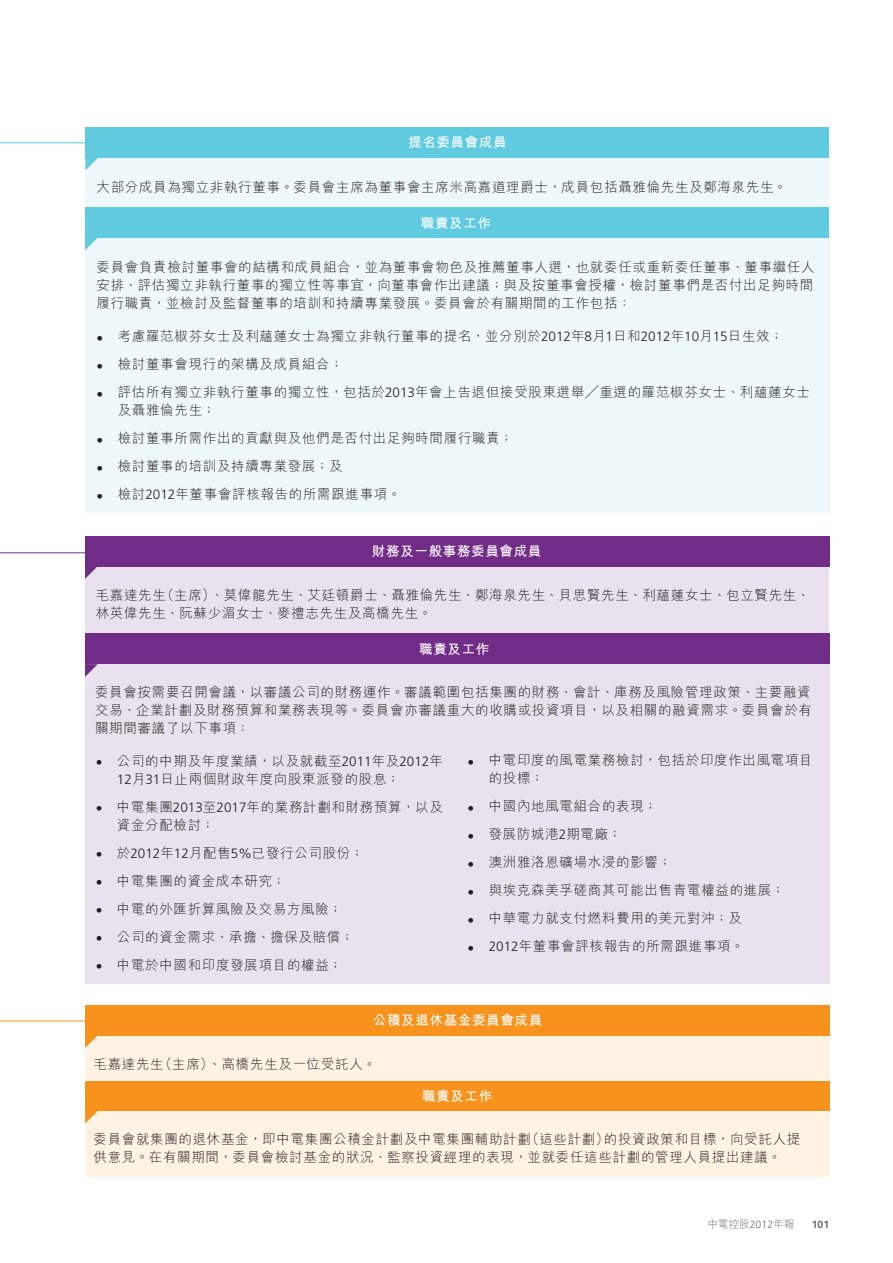
<style>
.page{position:relative;width:893px;height:1263px;background:#fff}
.page>*{position:absolute;margin:0;border:0;box-sizing:border-box;transform-origin:0 0}
.t1{font:300 13.5px/18px "M Hei HK";letter-spacing:.05em;color:#231f20}
.t2{font:700 13.5px "M Hei HK";letter-spacing:.05em;color:#fff}
.t3{font:300 10.5px "M Hei HK";color:#6c6d70}
.t4{font:700 10.5px "Frutiger LT Std";color:#6c6d70}
.s1{font-family:"Frutiger LT Std"}
</style>
<div class="page">
<div style="left:85px;top:642px;width:744px;height:341px;background:#e9e1ed"></div>
<div style="left:85px;top:549px;width:744px;height:84px;background:#e9e1ed"></div>
<div style="left:85px;top:215px;width:744px;height:298px;background:#eef8fb"></div>
<div style="left:85px;top:137px;width:744px;height:70px;background:#eef8fb"></div>
<div style="left:85px;top:128px;width:744px;height:30px;background:#60cae1"></div>
<div style="left:85px;top:207px;width:744px;height:31px;background:#60cae1"></div>
<div style="left:85px;top:1014px;width:744px;height:69px;background:#fef2e3"></div>
<div style="left:85px;top:1105px;width:744px;height:71px;background:#fef2e3"></div>
<svg style="left:0;top:142px;width:98px;height:108px"></svg>
<div style="left:85px;top:536px;width:744px;height:30px;background:#702c86"></div>
<svg style="left:85px;top:566px;width:13px;height:13px"></svg>
<div style="left:85px;top:634px;width:744px;height:30px;background:#702c86"></div>
<svg style="left:85px;top:664px;width:13px;height:13px"></svg>
<div style="left:85px;top:1005px;width:745px;height:31px;background:#f7931d"></div>
<svg style="left:85px;top:1036px;width:12px;height:12px"></svg>
<div style="left:85px;top:1081px;width:745px;height:30px;background:#f7931d"></div>
<svg style="left:85px;top:1111px;width:13px;height:12px"></svg>
<svg style="left:0;top:983px;width:87px;height:39px"></svg>
<svg style="left:0;top:552px;width:85px;height:2px"></svg>
<p class="t2" style="left:408px;top:133px;width:100px">提名委員會成員</p>
<p class="t1" style="left:97px;top:177px;width:692px">大部分成員為獨立非執行董事。委員會主席為董事會主席米高嘉道理爵士，成員包括聶雅倫先生及鄭海泉先生。</p>
<p class="t2" style="left:421px;top:213px;width:72px">職責及工作</p>
<p class="t1" style="left:97px;top:258px;width:720px;text-align:justify">委員會負責檢討董事會的結構和成員組合，並為董事會物色及推薦董事人選，也就委任或重新委任董事、董事繼任人安排、評估獨立非執行董事的獨立性等事宜，向董事會作出建議；與及按董事會授權，檢討董事們是否付出足夠時間履行職責，並檢討及監督董事的培訓和持續專業發展。委員會於有關期間的工作包括：</p>
<p class="t1" style="left:97px;top:327px;width:688px"><span class="s1">•</span> 考慮羅范椒芬女士及利蘊蓮女士為獨立非執行董事的提名，並分別於<span class="s1">2012</span>年<span class="s1">8</span>月<span class="s1">1</span>日和<span class="s1">2012</span>年<span class="s1">10</span>月<span class="s1">15</span>日生效；</p>
<p class="t1" style="left:97px;top:355px;width:248px"><span class="s1">•</span> 檢討董事會現行的架構及成員組合；</p>
<p class="t1" style="left:118px;top:383px;width:694px;text-indent:-21px"><span class="s1">•</span> 評估所有獨立非執行董事的獨立性，包括於<span class="s1">2013</span>年會上告退但接受股東選舉╱重選的羅范椒芬女士、利蘊蓮女士及聶雅倫先生；</p>
<p class="t1" style="left:97px;top:429px;width:418px"><span class="s1">•</span> 檢討董事所需作出的貢獻與及他們是否付出足夠時間履行職責；</p>
<p class="t1" style="left:97px;top:457px;width:248px"><span class="s1">•</span> 檢討董事的培訓及持續專業發展；及</p>
<p class="t1" style="left:97px;top:485px;width:306px"><span class="s1">•</span> 檢討<span class="s1">2012</span>年董事會評核報告的所需跟進事項。</p>
<p class="t2" style="left:372px;top:542px;width:171px">財務及一般事務委員會成員</p>
<p class="t1" style="left:96px;top:586px;width:716px">毛嘉達先生（主席）、莫偉龍先生、艾廷頓爵士、聶雅倫先生、鄭海泉先生、貝思賢先生、利蘊蓮女士、包立賢先生、林英偉先生、阮蘇少湄女士、麥禮志先生及高橋先生。</p>
<p class="t2" style="left:419px;top:639px;width:72px">職責及工作</p>
<p class="t1" style="left:95px;top:683px;width:718px;text-align:justify">委員會按需要召開會議，以審議公司的財務運作。審議範圍包括集團的財務、會計、庫務及風險管理政策、主要融資交易、企業計劃及財務預算和業務表現等。委員會亦審議重大的收購或投資項目，以及相關的融資需求。委員會於有關期間審議了以下事項：</p>
<p class="t1" style="left:117px;top:751px;width:327px;text-indent:-21px"><span class="s1">•</span> 公司的中期及年度業績，以及就截至<span class="s1">2011</span>年及<span class="s1">2012</span>年<br><span class="s1">12</span>月<span class="s1">31</span>日止兩個財政年度向股東派發的股息；</p>
<p class="t1" style="left:117px;top:797px;width:327px;text-indent:-21px"><span class="s1">•</span> 中電集團<span class="s1">2013</span>至<span class="s1">2017</span>年的業務計劃和財務預算，以及資金分配檢討；</p>
<p class="t1" style="left:96px;top:843px;width:270px"><span class="s1">•</span> 於<span class="s1">2012</span>年<span class="s1">12</span>月配售<span class="s1">5%</span>已發行公司股份；</p>
<p class="t1" style="left:96px;top:871px;width:192px"><span class="s1">•</span> 中電集團的資金成本研究；</p>
<p class="t1" style="left:96px;top:899px;width:248px"><span class="s1">•</span> 中電的外匯折算風險及交易方風險；</p>
<p class="t1" style="left:96px;top:927px;width:260px"><span class="s1">•</span> 公司的資金需求、承擔、擔保及賠償；</p>
<p class="t1" style="left:96px;top:955px;width:248px"><span class="s1">•</span> 中電於中國和印度發展項目的權益；</p>
<p class="t1" style="left:489px;top:751px;width:325px;text-indent:-21px"><span class="s1">•</span> 中電印度的風電業務檢討，包括於印度作出風電項目的投標；</p>
<p class="t1" style="left:467px;top:797px;width:192px"><span class="s1">•</span> 中國內地風電組合的表現；</p>
<p class="t1" style="left:467px;top:825px;width:156px"><span class="s1">•</span> 發展防城港<span class="s1">2</span>期電廠；</p>
<p class="t1" style="left:467px;top:853px;width:206px"><span class="s1">•</span> 澳洲雅洛恩礦場水浸的影響；</p>
<p class="t1" style="left:467px;top:881px;width:319px"><span class="s1">•</span> 與埃克森美孚磋商其可能出售青電權益的進展；</p>
<p class="t1" style="left:467px;top:909px;width:276px"><span class="s1">•</span> 中華電力就支付燃料費用的美元對沖；及</p>
<p class="t1" style="left:467px;top:937px;width:278px"><span class="s1">• 2012</span>年董事會評核報告的所需跟進事項。</p>
<p class="t2" style="left:373px;top:1010px;width:171px">公積及退休基金委員會成員</p>
<p class="t1" style="left:94px;top:1054px;width:284px">毛嘉達先生（主席）、高橋先生及一位受託人。</p>
<p class="t2" style="left:422px;top:1086px;width:72px">職責及工作</p>
<p class="t1" style="left:94px;top:1129px;width:708px">委員會就集團的退休基金，即中電集團公積金計劃及中電集團輔助計劃（這些計劃）的投資政策和目標，向受託人提供意見。在有關期間，委員會檢討基金的狀況、監察投資經理的表現，並就委任這些計劃的管理人員提出建議。</p>
<p class="t3" style="left:708px;top:1216px;width:88px">中電控股<span class="s1">2012</span>年報</p>
<p class="t4" style="left:812px;top:1218px;width:19px">101</p>
</div>
